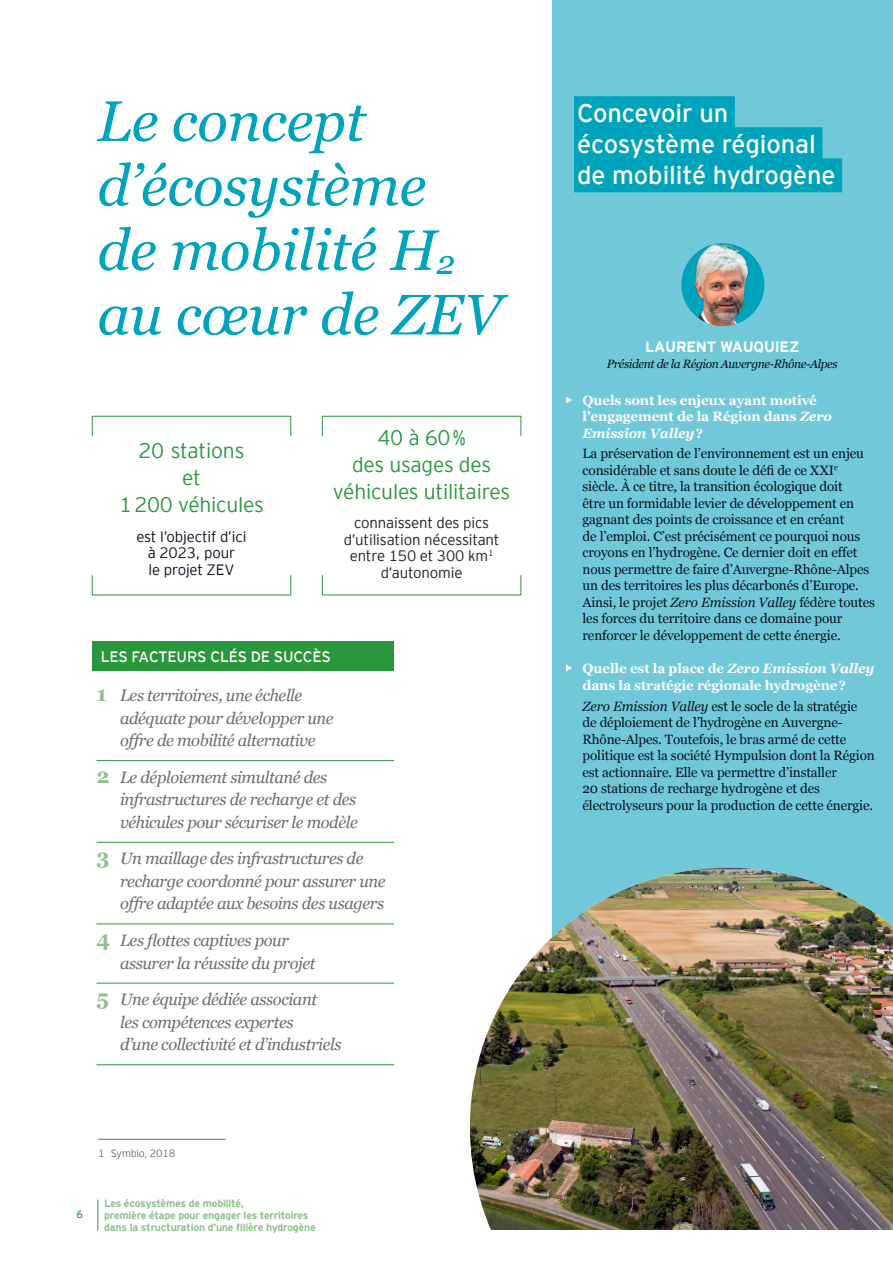
<style>
.page{position:relative;width:893px;height:1263px;background:#fff}
.page>*{position:absolute;margin:0;border:0;box-sizing:border-box;transform-origin:0 0}
.P-T1{font:italic 57px/64.5px "Georgia";letter-spacing:-.005em;color:#00a3bc}
.P-SS-Titre_BANDEAU_I{font:25.5px/31px "EY Interstate";letter-spacing:-.005em;color:#fff}
.P_INTER_T_Bleu-Chiff{font:300 21px/27px "EY Interstate";letter-spacing:-.01em;color:#2a973d;text-align:center}
.t1{font:italic 16.5px/22.5px "Georgia";letter-spacing:-.025em;color:#6c6d70}
.t2{font:300 15px/16.5px "EY Interstate";letter-spacing:-.01em;color:#231f20;text-align:center}
.P_INTER_T_Bleu-Chiff-2{font:300 15px/16.5px "EY Interstate";letter-spacing:-.01em;color:#071224;text-align:center}
.P_Titre-FACTEURS_CLÉ{font:15px "EY Interstate";letter-spacing:-.01em;color:#fff}
.P-NOM_-BANDEAU_INTER{font:700 15px "EY Interstate";letter-spacing:-.02em;color:#fff}
.Body-BANDEAU_INTERVI{font:13.5px/16.5px "Georgia";letter-spacing:-.01em;color:#071224}
.t3{font:700 13.5px/16.5px "Georgia";letter-spacing:-.01em;color:#fff}
.P-Fonction_-BANDEAU{font:italic 12px "Georgia";letter-spacing:-.035em;color:#071224}
.t4{font:700 10.5px/12px "EY Interstate";letter-spacing:-.02em;color:#92c08e}
.P_Note_de_Bas_de_Pag{font:300 10.5px "EY Interstate";letter-spacing:-.02em;color:#6c6d70}
.t5{font:10.5px "EY Interstate";color:#2a973d}
.s1{font-size:33.3px}
.s2{font-weight:700;font-style:normal;font-size:21px;color:#92c08e}
.s3{font-family:"EY Interstate"}
.s4{font-style:italic}
</style>
<div class="page">
<hr style="left:98px;top:1139px;width:128px;height:1px;background:#6c6d70">
<hr style="left:97px;top:1199px;width:1px;height:32px;background:#2a973d">
<div style="left:92px;top:641px;width:302px;height:30px;background:#2a973d"></div>
<hr style="left:96px;top:760px;width:298px;height:1px;background:#2a973d">
<hr style="left:96px;top:842px;width:298px;height:1px;background:#2a973d">
<hr style="left:96px;top:923px;width:298px;height:1px;background:#2a973d">
<hr style="left:96px;top:983px;width:298px;height:1px;background:#2a973d">
<hr style="left:96px;top:1064px;width:298px;height:1px;background:#2a973d">
<div style="left:553px;top:0;width:340px;height:1263px;background:#70c8d8"></div>
<div style="left:574px;top:96px;width:161px;height:34px;background:#00a3bc"></div>
<div style="left:574px;top:127px;width:248px;height:34px;background:#00a3bc"></div>
<div style="left:574px;top:158px;width:268px;height:34px;background:#00a3bc"></div>
<img style="left:681px;top:243px;width:79px;height:83px">
<img style="left:470px;top:867px;width:423px;height:364px">
<div style="left:452px;top:1231px;width:441px;height:32px;background:#fff"></div>
<div style="left:322px;top:416px;width:199px;height:20px;border:1px solid #2a973d"></div>
<div style="left:92px;top:416px;width:199px;height:20px;border:1px solid #2a973d"></div>
<p class="P-T1" style="left:97px;top:87px;width:406px">Le concept d’écosystème<br>de mobilité H<span class="s1">2 </span>au cœur de ZEV</p>
<p class="P_INTER_T_Bleu-Chiff" style="left:119px;top:436px;width:146px">20 stations<br>et<br>1200 véhicules</p>
<p class="P_INTER_T_Bleu-Chiff-2" style="left:136px;top:527px;width:112px">est l’objectif d’ici à 2023, pour<br>le projet ZEV</p>
<p class="P_INTER_T_Bleu-Chiff" style="left:333px;top:423px;width:179px">40 à 60%<br>des usages des véhicules utilitaires</p>
<p class="t2" style="left:344px;top:514px;width:157px">connaissent des pics d’utilisation nécessitant entre 150 et 300 km<sup>1 </sup>d’autonomie</p>
<p class="P_Titre-FACTEURS_CLÉ" style="left:101px;top:645px;width:232px">LES FACTEURS CLÉS DE SUCCÈS</p>
<p class="t1" style="left:120px;top:683px;width:215px;text-indent:-24px"><span class="s2">1</span> Les territoires, une échelle adéquate pour développer une offre de mobilité alternative</p>
<p class="t1" style="left:120px;top:765px;width:239px;text-indent:-24px"><span class="s2">2</span> Le déploiement simultané des infrastructures de recharge et des véhicules pour sécuriser le modèle</p>
<p class="t1" style="left:120px;top:847px;width:267px;text-indent:-24px"><span class="s2">3</span> Un maillage des infrastructures de recharge coordonné pour assurer une offre adaptée aux besoins des usagers</p>
<p class="t1" style="left:120px;top:928px;width:197px;text-indent:-24px"><span class="s2">4</span> Les flottes captives pour assurer la réussite du projet</p>
<p class="t1" style="left:120px;top:987px;width:223px;text-indent:-24px"><span class="s2">5</span> Une équipe dédiée associant<br>les compétences expertes<br>d’une collectivité et d’industriels</p>
<p class="t5" style="left:77px;top:1207px;width:8px">6</p>
<p class="P_Note_de_Bas_de_Pag" style="left:98px;top:1145px;width:79px">1 Symbio, 2018</p>
<p class="t4" style="left:104px;top:1196px;width:213px">Les écosystèmes de mobilité,<br>première étape pour engager les territoires dans la structuration d’une filière hydrogène</p>
<p class="P-SS-Titre_BANDEAU_I" style="left:577px;top:96px;width:260px">Concevoir un écosystème régional de mobilité hydrogène</p>
<p class="P-NOM_-BANDEAU_INTER" style="left:645px;top:336px;width:156px">LAURENT WAUQUIEZ</p>
<p class="P-Fonction_-BANDEAU" style="left:607px;top:355px;width:232px">Président de la Région Auvergne-Rhône-Alpes</p>
<p class="t3" style="left:583px;top:391px;width:251px;text-indent:-17px"><span class="s3">•</span> Quels sont les enjeux ayant motivé l’engagement de la Région dans <span class="s4">Zero<br>Emission Valley</span>?</p>
<p class="Body-BANDEAU_INTERVI" style="left:583px;top:445px;width:294px">La préservation de l’environnement est un enjeu considérable et sans doute le défi de ce XXI<sup>e </sup>siècle. À ce titre, la transition écologique doit<br>être un formidable levier de développement en gagnant des points de croissance et en créant<br>de l’emploi. C’est précisément ce pourquoi nous croyons en l’hydrogène. Ce dernier doit en effet nous permettre de faire d’Auvergne-Rhône-Alpes un des territoires les plus décarbonés d’Europe.<br>Ainsi, le projet <span class="s4">Zero Emission Valley</span> fédère toutes les forces du territoire dans ce domaine pour renforcer le développement de cette énergie.</p>
<p class="t3" style="left:583px;top:660px;width:294px;text-indent:-17px"><span class="s3">•</span> Quelle est la place de <span class="s4">Zero Emission Valley </span>dans la stratégie régionale hydrogène?</p>
<p class="Body-BANDEAU_INTERVI" style="left:583px;top:697px;width:294px"><span class="s4">Zero Emission Valley</span> est le socle de la stratégie<br>de déploiement de l’hydrogène en Auvergne-Rhône-Alpes. Toutefois, le bras armé de cette politique est la société Hympulsion dont la Région est actionnaire. Elle va permettre d’installer<br>20 stations de recharge hydrogène et des électrolyseurs pour la production de cette énergie.</p>
</div>
